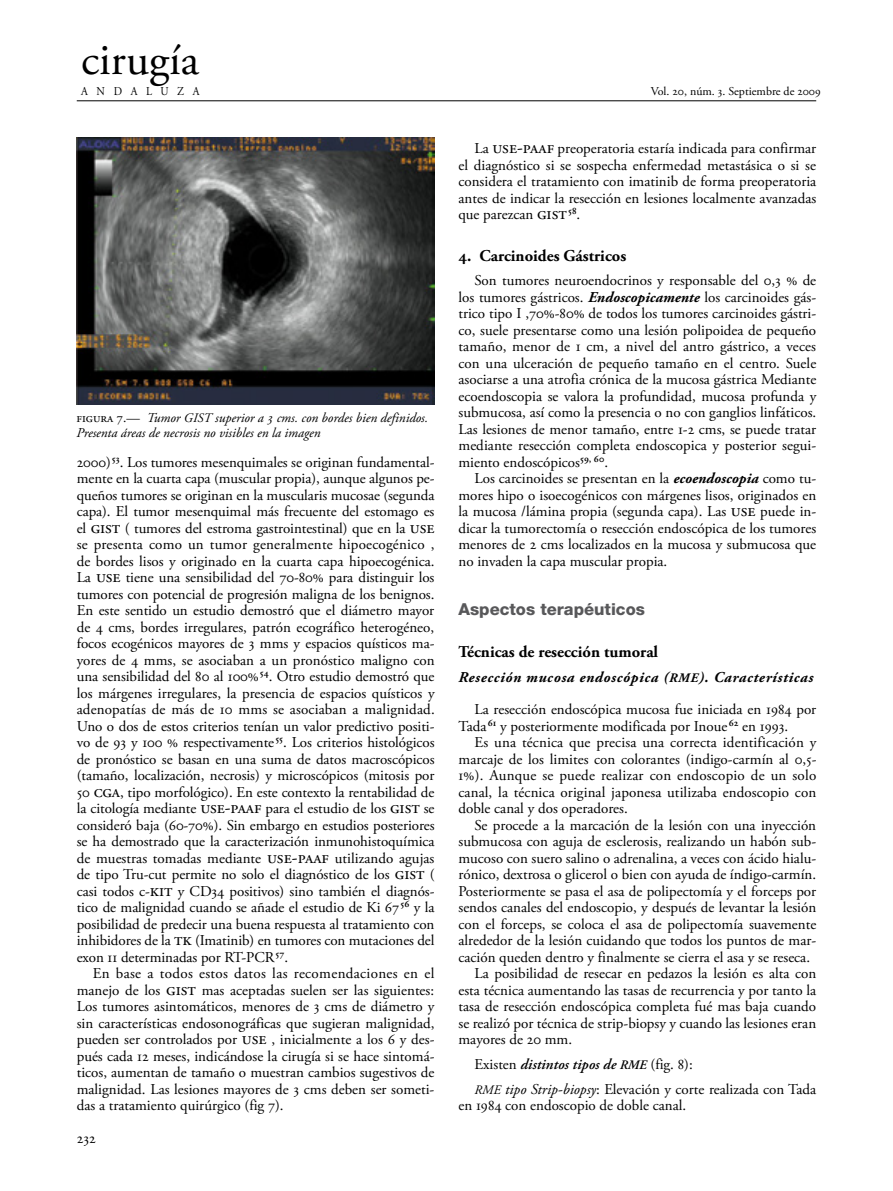
<style>
.page{position:relative;width:893px;height:1191px;background:#fff}
.page>*{position:absolute;margin:0;border:0;box-sizing:border-box;transform-origin:0 0}
.t1{font:45px "Adobe Garamond Pro";color:#000}
.t2{font:700 16.5px "Adobe Garamond Pro";color:#000}
.t3{font:800 16.5px "Helvetica Neue";color:#58585a}
.t4{font:15px/16.5px "Adobe Garamond Pro";color:#000;text-align:justify}
.t5{font:italic 13.5px/15px "Adobe Garamond Pro";color:#000}
.t6{font:12px "Adobe Garamond Pro";color:#000}
.t7{font:12px "Adobe Garamond Pro";letter-spacing:.8em;color:#000;scale:.9 1}
.s1{font-style:normal}
.s2{font-size:12.9px}
.s3{font-size:18px}
.s4{font-weight:700;font-style:italic}
.s5{font-weight:700;font-style:italic;font-size:12.9px}
.s6{font-weight:600;font-style:italic}
.s7{font-weight:600;font-style:italic;font-size:12.9px}
.s8{font-style:italic;font-size:12.9px}
.s9{font-style:italic}
</style>
<div class="page">
<hr style="left:77px;top:100px;width:739px;height:1px;background:#000">
<img style="left:77px;top:138px;width:357px;height:267px">
<h1 class="t1" style="left:81px;top:33px;width:120px">cirugía</h1>
<p class="t7" style="left:81px;top:84px;width:133px">ANDALUZA</p>
<p class="t6" style="left:651px;top:84px;width:171px">Vol. 20, núm. 3. Septiembre de 2009</p>
<p class="t5" style="left:77px;top:411px;width:353px"><span class="s1">figura 7.—</span> Tumor <span class="s2">GIST</span> superior a 3 cms. con bordes bien definidos.<br>Presenta áreas de necrosis no visibles en la imagen</p>
<p class="t4" style="left:77px;top:454px;width:359px">2000)<sup>53</sup>. Los tumores mesenquimales se originan fundamental&shy;mente en la cuarta capa (muscular propia), aunque algunos pe&shy;queños tumores se originan en la muscularis mucosae (segunda capa). El tumor mesenquimal más frecuente del estomago es el <span class="s3">gist</span> ( tumores del estroma gastrointestinal) que en la <span class="s3">use </span>se presenta como un tumor generalmente hipoecogénico , de bordes lisos y originado en la cuarta capa hipoecogénica.<br>La <span class="s3">use</span> tiene una sensibilidad del 70-80% para distinguir los tumores con potencial de progresión maligna de los benignos.<br>En este sentido un estudio demostró que el diámetro mayor de 4 cms, bordes irregulares, patrón ecográfico heterogéneo, focos ecogénicos mayores de 3 mms y espacios quísticos ma&shy;yores de 4 mms, se asociaban a un pronóstico maligno con una sensibilidad del 80 al 100%<sup>54</sup>. Otro estudio demostró que los márgenes irregulares, la presencia de espacios quísticos y adenopatías de más de 10 mms se asociaban a malignidad.<br>Uno o dos de estos criterios tenían un valor predictivo positi&shy;vo de 93 y 100 % respectivamente<sup>55</sup>. Los criterios histológicos de pronóstico se basan en una suma de datos macroscópicos (tamaño, localización, necrosis) y microscópicos (mitosis por 50 <span class="s3">cga</span>, tipo morfológico). En este contexto la rentabilidad de la citología mediante <span class="s3">use-paaf</span> para el estudio de los <span class="s3">gist</span> se consideró baja (60-70%). Sin embargo en estudios posteriores se ha demostrado que la caracterización inmunohistoquímica de muestras tomadas mediante <span class="s3">use-paaf</span> utilizando agujas de tipo Tru-cut permite no solo el diagnóstico de los <span class="s3">gist</span> ( casi todos c-<span class="s3">kit</span> y CD34 positivos) sino también el diagnós&shy;tico de malignidad cuando se añade el estudio de Ki 67<sup>56</sup> y la posibilidad de predecir una buena respuesta al tratamiento con inhibidores de la <span class="s3">tk</span> (Imatinib) en tumores con mutaciones del exon 11 determinadas por RT-PCR<sup>57</sup>.</p>
<p class="t4" style="left:77px;top:966px;width:359px;text-indent:16px">En base a todos estos datos las recomendaciones en el manejo de los <span class="s3">gist</span> mas aceptadas suelen ser las siguientes:<br>Los tumores asintomáticos, menores de 3 cms de diámetro y sin características endosonográficas que sugieran malignidad, pueden ser controlados por <span class="s3">use</span> , inicialmente a los 6 y des&shy;pués cada 12 meses, indicándose la cirugía si se hace sintomá&shy;ticos, aumentan de tamaño o muestran cambios sugestivos de malignidad. Las lesiones mayores de 3 cms deben ser someti&shy;das a tratamiento quirúrgico (fig 7).</p>
<p class="t4" style="left:77px;top:1131px;width:20px">232</p>
<p class="t4" style="left:458px;top:141px;width:359px;text-indent:16px">La <span class="s3">use-paaf</span> preoperatoria estaría indicada para confirmar el diagnóstico si se sospecha enfermedad metastásica o si se considera el tratamiento con imatinib de forma preoperatoria antes de indicar la resección en lesiones localmente avanzadas que parezcan <span class="s3">gist</span> <sup>58</sup>.</p>
<p class="t2" style="left:458px;top:246px;width:169px">4. Carcinoides Gástricos</p>
<p class="t4" style="left:458px;top:273px;width:359px;text-indent:16px">Son tumores neuroendocrinos y responsable del 0,3 % de los tumores gástricos. <span class="s4">Endoscopicamente</span> los carcinoides gás&shy;trico tipo I ,70%-80% de todos los tumores carcinoides gástri&shy;co, suele presentarse como una lesión polipoidea de pequeño tamaño, menor de 1 cm, a nivel del antro gástrico, a veces con una ulceración de pequeño tamaño en el centro. Suele asociarse a una atrofia crónica de la mucosa gástrica Mediante ecoendoscopia se valora la profundidad, mucosa profunda y submucosa, así como la presencia o no con ganglios linfáticos.<br>Las lesiones de menor tamaño, entre 1-2 cms, se puede tratar mediante resección completa endoscopica y posterior segui&shy;miento endoscópicos<sup>59,</sup> <sup>60</sup>.</p>
<p class="t4" style="left:458px;top:471px;width:359px;text-indent:16px">Los carcinoides se presentan en la <span class="s4">ecoendoscopia</span> como tu&shy;mores hipo o isoecogénicos con márgenes lisos, originados en la mucosa /lámina propia (segunda capa). Las <span class="s3">use</span> puede in&shy;dicar la tumorectomía o resección endoscópica de los tumores menores de 2 cms localizados en la mucosa y submucosa que no invaden la capa muscular propia.</p>
<p class="t3" style="left:458px;top:599px;width:188px">Aspectos terapéuticos</p>
<p class="t2" style="left:458px;top:642px;width:201px">Técnicas de resección tumoral</p>
<p class="t4" style="left:458px;top:661px;width:359px;line-height:32.5px;text-align:right"><span class="s4">Resección mucosa endoscópica (</span><span class="s5">RME</span><span class="s4">). Características<br></span>La resección endoscópica mucosa fue iniciada en 1984 por</p>
<p class="t4" style="left:458px;top:718px;width:331px">Tada<sup>61</sup> y posteriormente modificada por Inoue<sup>62</sup> en 1993.</p>
<p class="t4" style="left:474px;top:735px;width:343px">Es una técnica que precisa una correcta identificación y</p>
<p class="t4" style="left:458px;top:751px;width:360px">marcaje de los limites con colorantes (indigo-carmín al 0,5-</p>
<p class="t4" style="left:458px;top:768px;width:359px">1%). Aunque se puede realizar con endoscopio de un solo</p>
<p class="t4" style="left:458px;top:784px;width:359px">canal, la técnica original japonesa utilizaba endoscopio con</p>
<p class="t4" style="left:458px;top:801px;width:171px">doble canal y dos operadores.</p>
<p class="t4" style="left:474px;top:817px;width:343px">Se procede a la marcación de la lesión con una inyección</p>
<p class="t4" style="left:458px;top:834px;width:359px">submucosa con aguja de esclerosis, realizando un habón sub-</p>
<p class="t4" style="left:458px;top:850px;width:359px">mucoso con suero salino o adrenalina, a veces con ácido hialu-</p>
<p class="t4" style="left:458px;top:867px;width:359px">rónico, dextrosa o glicerol o bien con ayuda de índigo-carmín.</p>
<p class="t4" style="left:458px;top:883px;width:359px">Posteriormente se pasa el asa de polipectomía y el forceps por</p>
<p class="t4" style="left:458px;top:900px;width:359px">sendos canales del endoscopio, y después de levantar la lesión</p>
<p class="t4" style="left:458px;top:916px;width:359px">con el forceps, se coloca el asa de polipectomía suavemente</p>
<p class="t4" style="left:458px;top:933px;width:359px">alrededor de la lesión cuidando que todos los puntos de mar-</p>
<p class="t4" style="left:458px;top:949px;width:353px">cación queden dentro y finalmente se cierra el asa y se reseca.</p>
<p class="t4" style="left:474px;top:966px;width:343px">La posibilidad de resecar en pedazos la lesión es alta con</p>
<p class="t4" style="left:458px;top:982px;width:359px">esta técnica aumentando las tasas de recurrencia y por tanto la</p>
<p class="t4" style="left:458px;top:999px;width:359px">tasa de resección endoscópica completa fué mas baja cuando</p>
<p class="t4" style="left:458px;top:1015px;width:359px">se realizó por técnica de strip-biopsy y cuando las lesiones eran</p>
<p class="t4" style="left:458px;top:1032px;width:115px">mayores de 20 mm.</p>
<p class="t4" style="left:474px;top:1053px;width:343px;line-height:24.5px">Existen <span class="s6">distintos tipos de</span> <span class="s7">RME</span> (fig. 8):<br><span class="s8">RME</span> <span class="s9">tipo Strip-biopsy</span>: Elevación y corte realizada con Tada</p>
<p class="t4" style="left:458px;top:1098px;width:229px">en 1984 con endoscopio de doble canal.</p>
</div>
